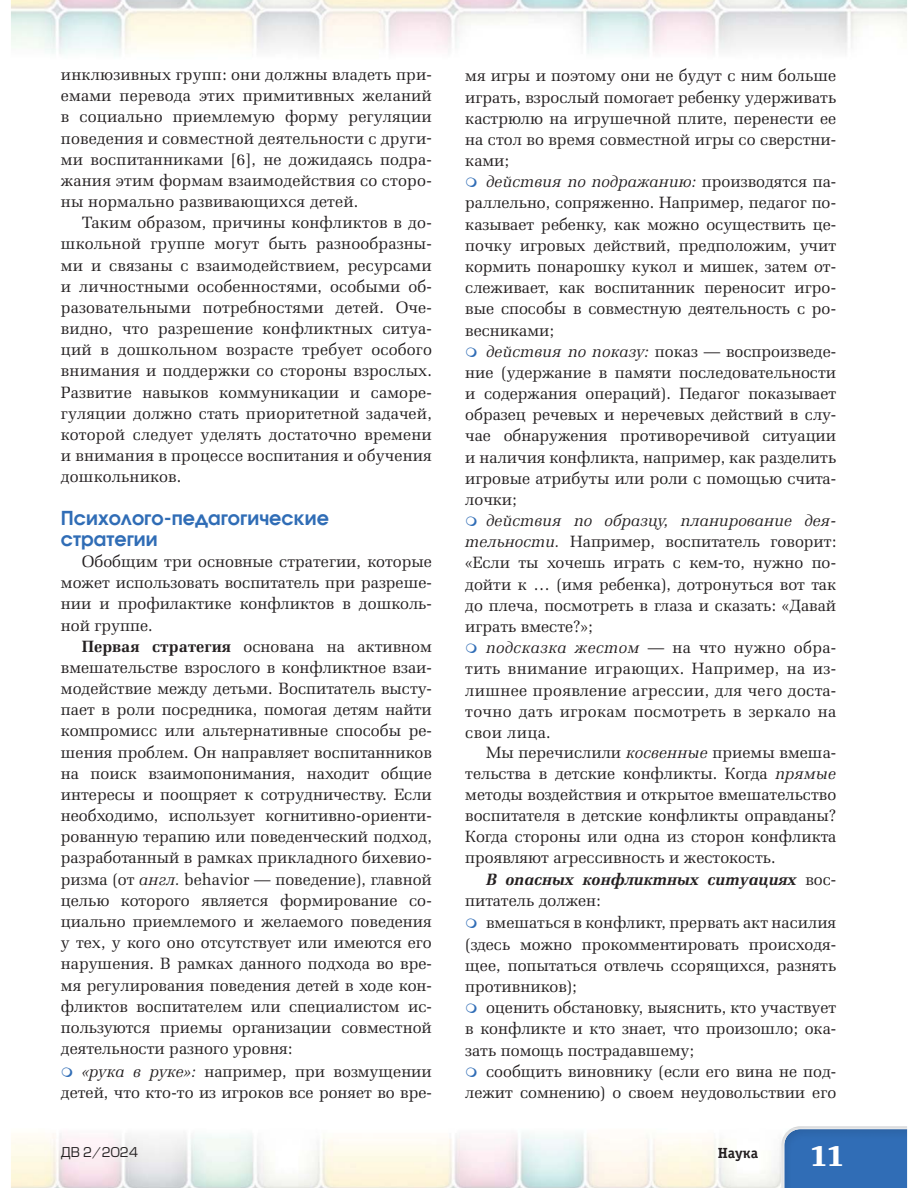
<style>
.page{position:relative;width:918px;height:1188px;background:#fff}
.page>*{position:absolute;margin:0;border:0;box-sizing:border-box;transform-origin:0 0}
.t1{font:29.4px "Charter ITC Black";color:#fff}
.t2{font:19.05px/21.1px "Avant Garde Gothic Demi ITC";color:#306db6}
.t3{font:16.5px/21.1px "Zapf Elliptical 711 BT";color:#231f20;text-align:justify}
.t4{font:italic 700 16.5px/21.1px "Zapf Elliptical 711 BT";color:#231f20}
.t5{font:14.7px "Officina Serif Bold ITC";color:#231f20}
.t6{font:13.2px "Europe";color:#231f20}
.s1{font-weight:700}
.s2{font-style:italic}
.s3{font-weight:400;font-style:normal}
</style>
<div class="page">
<img style="left:11px;top:0;width:896px;height:56px">
<img style="left:11px;top:1133px;width:770px;height:55px">
<img style="left:793px;top:1126px;width:114px;height:2px">
<img style="left:781px;top:1128px;width:126px;height:60px">
<p class="t3" style="left:61px;top:65px;width:373px">инклюзивных групп: они должны владеть при&shy;емами перевода этих примитивных желаний в социально приемлемую форму регуляции поведения и совместной деятельности с други&shy;ми воспитанниками [6], не дожидаясь подра&shy;жания этим формам взаимодействия со сторо&shy;ны нормально развивающихся детей.</p>
<p class="t3" style="left:61px;top:213px;width:373px;text-indent:21px">Таким образом, причины конфликтов в до&shy;школьной группе могут быть разнообразны&shy;ми и связаны с взаимодействием, ресурсами и личностными особенностями, особыми об&shy;разовательными потребностями детей. Оче&shy;видно, что разрешение конфликтных ситуа&shy;ций в дошкольном возрасте требует особого внимания и поддержки со стороны взрослых.<br>Развитие навыков коммуникации и саморе&shy;гуляции должно стать приоритетной задачей, которой следует уделять достаточно времени и внимания в процессе воспитания и обучения дошкольников.</p>
<p class="t2" style="left:61px;top:508px;width:270px">Психолого-педагогические стратегии</p>
<p class="t3" style="left:61px;top:552px;width:373px;text-indent:21px">Обобщим три основные стратегии, которые может использовать воспитатель при разреше&shy;нии и профилактике конфликтов в дошколь&shy;ной группе.</p>
<p class="t3" style="left:61px;top:637px;width:373px;text-indent:21px"><span class="s1">Первая стратегия</span> основана на активном вмешательстве взрослого в конфликтное взаи&shy;модействие между детьми. Воспитатель высту&shy;пает в роли посредника, помогая детям найти компромисс или альтернативные способы ре&shy;шения проблем. Он направляет воспитанников на поиск взаимопонимания, находит общие интересы и поощряет к сотрудничеству. Если необходимо, использует когнитивно-ориенти&shy;рованную терапию или поведенческий подход, разработанный в рамках прикладного бихевио&shy;ризма (от <span class="s2">англ.</span> behavior — поведение), главной целью которого является формирование со&shy;циально приемлемого и желаемого поведения у тех, у кого оно отсутствует или имеются его нарушения. В рамках данного подхода во вре&shy;мя регулирования поведения детей в ходе кон&shy;фликтов воспитателем или специалистом ис&shy;пользуются приемы организации совместной деятельности разного уровня:</p>
<p class="t3" style="left:61px;top:1062px;width:373px;text-align:right"><span class="s2">«рука в руке»:</span> например, при возмущении детей, что кто-то из игроков все роняет во вре-</p>
<p class="t3" style="left:465px;top:66px;width:372px">мя игры и поэтому они не будут с ним больше играть, взрослый помогает ребенку удерживать кастрюлю на игрушечной плите, перенести ее на стол во время совместной игры со сверстни&shy;ками;</p>
<p class="t3" style="left:465px;top:172px;width:373px;text-indent:21px"><span class="s2">действия по подражанию:</span> производятся па&shy;раллельно, сопряженно. Например, педагог по&shy;казывает ребенку, как можно осуществить це&shy;почку игровых действий, предположим, учит кормить понарошку кукол и мишек, затем от&shy;слеживает, как воспитанник переносит игро&shy;вые способы в совместную деятельность с ро&shy;весниками;</p>
<p class="t3" style="left:465px;top:342px;width:373px;text-indent:21px"><span class="s2">действия по показу:</span> показ — воспроизведе&shy;ние (удержание в памяти последовательности и содержания операций). Педагог показывает образец речевых и неречевых действий в слу&shy;чае обнаружения противоречивой ситуации и наличия конфликта, например, как разделить игровые атрибуты или роли с помощью счита&shy;лочки;</p>
<p class="t3" style="left:465px;top:511px;width:373px;text-indent:21px"><span class="s2">действия по образцу, планирование дея&shy;тельности.</span> Например, воспитатель говорит: «Если ты хочешь играть с кем-то, нужно по&shy;дойти к … (имя ребенка), дотронуться вот так до плеча, посмотреть в глаза и сказать: «Давай играть вместе?»;</p>
<p class="t3" style="left:465px;top:638px;width:373px;text-indent:21px"><span class="s2">подсказка жестом</span> — на что нужно обра&shy;тить внимание играющих. Например, на из&shy;лишнее проявление агрессии, для чего доста&shy;точно дать игрокам посмотреть в зеркало на свои лица.</p>
<p class="t3" style="left:465px;top:742px;width:373px;text-indent:21px">Мы перечислили <span class="s2">косвенные</span> приемы вмеша&shy;тельства в детские конфликты. Когда <span class="s2">прямые </span>методы воздействия и открытое вмешательство воспитателя в детские конфликты оправданы?<br>Когда стороны или одна из сторон конфликта проявляют агрессивность и жестокость.</p>
<p class="t4" style="left:465px;top:869px;width:372px;text-indent:21px">В опасных конфликтных ситуациях <span class="s3">вос&shy;питатель должен:</span></p>
<p class="t3" style="left:465px;top:913px;width:373px;text-indent:21px">вмешаться в конфликт, прервать акт насилия (здесь можно прокомментировать происходя&shy;щее, попытаться отвлечь ссорящихся, разнять противников);</p>
<p class="t3" style="left:465px;top:998px;width:373px;text-indent:21px">оценить обстановку, выяснить, кто участвует в конфликте и кто знает, что произошло; ока&shy;зать помощь пострадавшему;</p>
<p class="t3" style="left:465px;top:1062px;width:373px;text-align:right">сообщить виновнику (если его вина не под&shy;лежит сомнению) о своем неудовольствии его</p>
<p class="t6" style="left:61px;top:1145px;width:79px">ДВ 2/2024</p>
<p class="t5" style="left:718px;top:1144px;width:42px">Наука</p>
<h1 class="t1" style="left:809px;top:1138px;width:37px">11</h1>
</div>
